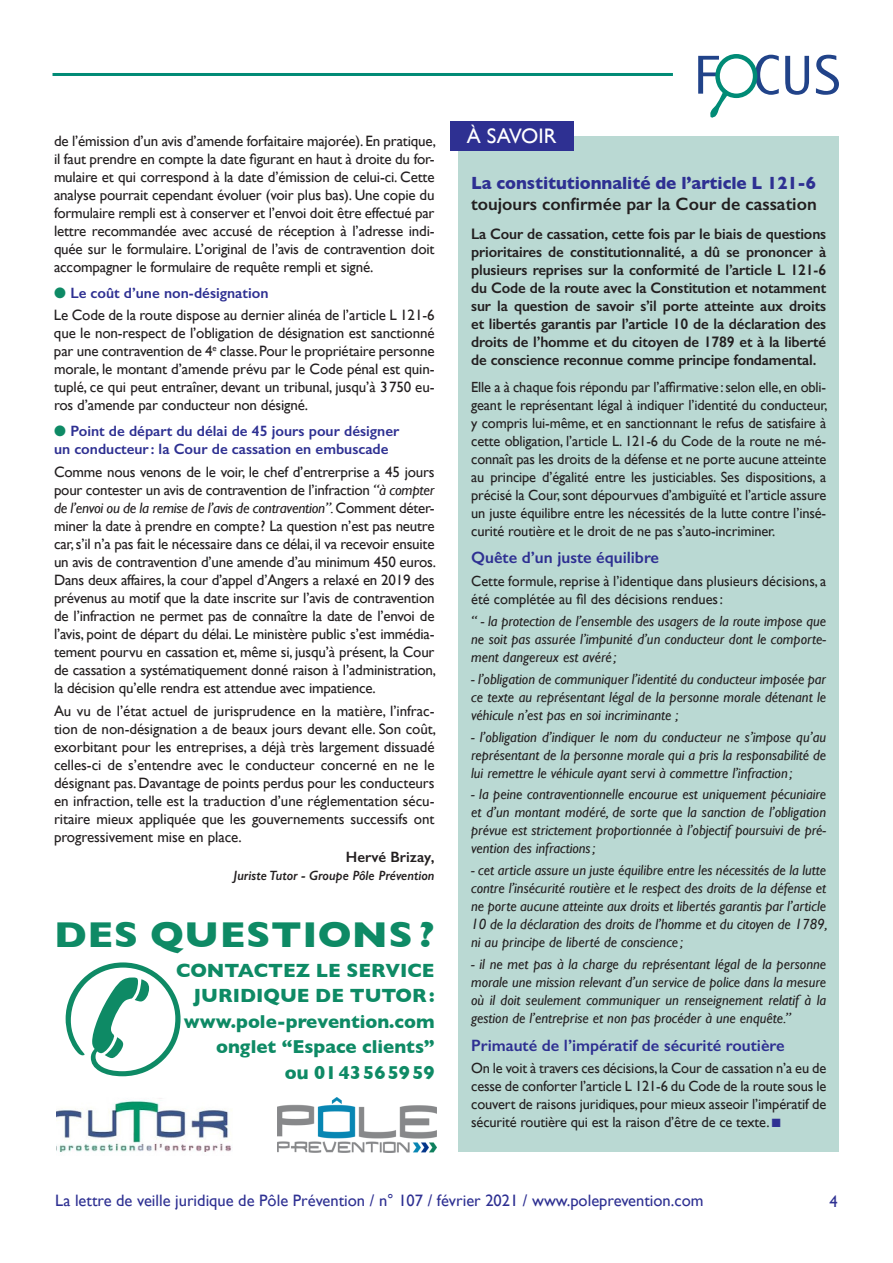
<style>
.page{position:relative;width:893px;height:1263px;background:#fff}
.page>*{position:absolute;margin:0;border:0;box-sizing:border-box;transform-origin:0 0}
.t1{font:700 36.6px "Gill Sans";letter-spacing:.015em;color:#0e8a65;scale:1.09 1}
.t2{font:21px "Gill Sans";letter-spacing:.005em;color:#fff}
.t3{font:700 19.5px/25.5px "Gill Sans";color:#0e8a65;text-align:right}
.t4{font:700 19.05px/25.5px "Gill Sans";color:#0e8a65;text-align:right}
.t5{font:700 18px/21px "Gill Sans";letter-spacing:-.005em;color:#2e3092;scale:.95 1}
.t6{font:16.5px "Gill Sans";color:#2e3092}
.t7{font:600 16.5px "Gill Sans";color:#2e3092}
.t8{font:600 15.3px/18px "Gill Sans";letter-spacing:-.01em;color:#231f20;text-align:justify}
.t9{font:15px/18px "Gill Sans";letter-spacing:-.01em;color:#231f20;text-align:justify}
.t10{font:600 15px/18px "Gill Sans";color:#2e3092}
.t11{font:600 15px "Gill Sans";color:#231f20}
.t12{font:italic 14.7px/18px "Gill Sans";color:#231f20;text-align:justify}
.t13{font:14.7px/18px "Gill Sans";letter-spacing:-.01em;color:#231f20;text-align:justify}
.t14{font:italic 600 13.5px "Gill Sans";color:#231f20}
.s1{color:#0e8a65}
.s2{font-style:italic}
.s3{font-weight:600;color:#231f20}
.s4{color:#2e3092}
</style>
<div class="page">
<hr style="left:53px;top:73px;width:620px;height:3px;background:#008b76">
<div style="left:715px;top:54px;width:42px;height:44px;border:4px solid #008b76;border-radius:50%"></div>
<svg style="left:698px;top:55px;width:141px;height:63px"></svg>
<img style="left:278px;top:1098px;width:158px;height:54px">
<img style="left:57px;top:1098px;width:174px;height:55px">
<div style="left:458px;top:136px;width:381px;height:1016px;background:#bad9d3"></div>
<div style="left:450px;top:121px;width:123px;height:30px;background:#2e3092"></div>
<p class="t9" style="left:54px;top:132px;width:384px">de l’émission d’un avis d’amende forfaitaire majorée). En pratique, il faut prendre en compte la date figurant en haut à droite du for&shy;mulaire et qui correspond à la date d’émission de celui-ci. Cette analyse pourrait cependant évoluer (voir plus bas). Une copie du formulaire rempli est à conserver et l’envoi doit être effectué par lettre recommandée avec accusé de réception à l’adresse indi&shy;quée sur le formulaire. L’original de l’avis de contravention doit accompagner le formulaire de requête rempli et signé.</p>
<p class="t10" style="left:54px;top:284px;width:216px"><span class="s1">●</span> Le coût d’une non-désignation</p>
<p class="t9" style="left:54px;top:306px;width:382px">Le Code de la route dispose au dernier alinéa de l’article L 121-6 que le non-respect de l’obligation de désignation est sanctionné par une contravention de 4<sup>e</sup> classe. Pour le propriétaire personne morale, le montant d’amende prévu par le Code pénal est quin&shy;tuplé, ce qui peut entraîner, devant un tribunal, jusqu’à 3750 eu&shy;ros d’amende par conducteur non désigné.</p>
<p class="t10" style="left:54px;top:422px;width:347px"><span class="s1">●</span> Point de départ du délai de 45 jours pour désigner un conducteur : la Cour de cassation en embuscade</p>
<p class="t9" style="left:54px;top:462px;width:384px">Comme nous venons de le voir, le chef d’entrerprise a 45 jours pour contester un avis de contravention de l’infraction <span class="s2">“à compter de l’envoi ou de la remise de l’avis de contravention”.</span> Comment déter&shy;miner la date à prendre en compte? La question n’est pas neutre car, s’il n’a pas fait le nécessaire dans ce délai, il va recevoir ensuite un avis de contravention d’une amende d’au minimum 450 euros.<br>Dans deux affaires, la cour d’appel d’Angers a relaxé en 2019 des prévenus au motif que la date inscrite sur l’avis de contravention de l’infraction ne permet pas de connaître la date de l’envoi de l’avis, point de départ du délai. Le ministère public s’est immédia&shy;tement pourvu en cassation et, même si, jusqu’à présent, la Cour de cassation a systématiquement donné raison à l’administration, la décision qu’elle rendra est attendue avec impatience.</p>
<p class="t9" style="left:54px;top:701px;width:384px">Au vu de l’état actuel de jurisprudence en la matière, l’infrac&shy;tion de non-désignation a de beaux jours devant elle. Son coût, exorbitant pour les entreprises, a déjà très largement dissuadé celles-ci de s’entendre avec le conducteur concerné en ne le désignant pas. Davantage de points perdus pour les conducteurs en infraction, telle est la traduction d’une réglementation sécu&shy;ritaire mieux appliquée que les gouvernements successifs ont progressivement mise en place.</p>
<p class="t11" style="left:346px;top:848px;width:90px">Hervé Brizay,</p>
<p class="t14" style="left:234px;top:867px;width:202px">Juriste Tutor - Groupe Pôle Prévention</p>
<p class="t1" style="left:54px;top:905px;width:351px">DES QUESTIONS ?</p>
<p class="t3" style="left:176px;top:957px;width:260px">CONTACTEZ LE SERVICE<br>JURIDIQUE DE TUTOR:</p>
<p class="t4" style="left:184px;top:1008px;width:252px">www.pole-prevention.com onglet “Espace clients”<br>ou 0143565959</p>
<p class="t2" style="left:467px;top:124px;width:91px">À SAVOIR</p>
<p class="t5" style="left:471px;top:172px;width:365px">La constitutionnalité de l’article L 121-6 <span class="s3">toujours confirmée par la Cour de cassation</span></p>
<p class="t8" style="left:471px;top:225px;width:357px">La Cour de cassation, cette fois par le biais de questions prioritaires de constitutionnalité, a dû se prononcer à plusieurs reprises sur la conformité de l’article L 121-6 du Code de la route avec la Constitution et notamment sur la question de savoir s’il porte atteinte aux droits et libertés garantis par l’article 10 de la déclaration des droits de l’homme et du citoyen de 1789 et à la liberté de conscience reconnue comme principe fondamental.</p>
<p class="t13" style="left:471px;top:377px;width:358px">Elle a à chaque fois répondu par l’affirmative: selon elle, en obli&shy;geant le représentant légal à indiquer l’identité du conducteur, y compris lui-même, et en sanctionnant le refus de satisfaire à cette obligation, l’article L. 121-6 du Code de la route ne mé&shy;connaît pas les droits de la défense et ne porte aucune atteinte au principe d’égalité entre les justiciables. Ses dispositions, a précisé la Cour, sont dépourvues d’ambiguïté et l’article assure un juste équilibre entre les nécessités de la lutte contre l’insé&shy;curité routière et le droit de ne pas s’auto-incriminer.</p>
<p class="t7" style="left:471px;top:548px;width:189px">Quête d’un juste équilibre</p>
<p class="t13" style="left:471px;top:571px;width:357px">Cette formule, reprise à l’identique dans plusieurs décisions, a été complétée au fil des décisions rendues:</p>
<p class="t12" style="left:471px;top:612px;width:357px">“ - la protection de l’ensemble des usagers de la route impose que ne soit pas assurée l’impunité d’un conducteur dont le comporte&shy;ment dangereux est avéré ;</p>
<p class="t12" style="left:471px;top:670px;width:356px">- l’obligation de communiquer l’identité du conducteur imposée par ce texte au représentant légal de la personne morale détenant le véhicule n’est pas en soi incriminante ;</p>
<p class="t12" style="left:471px;top:727px;width:356px">- l’obligation d’indiquer le nom du conducteur ne s’impose qu’au représentant de la personne morale qui a pris la responsabilité de lui remettre le véhicule ayant servi à commettre l’infraction ;</p>
<p class="t12" style="left:471px;top:785px;width:357px">- la peine contraventionnelle encourue est uniquement pécuniaire et d’un montant modéré, de sorte que la sanction de l’obligation prévue est strictement proportionnée à l’objectif poursuivi de pré&shy;vention des infractions;</p>
<p class="t12" style="left:471px;top:861px;width:358px">- cet article assure un juste équilibre entre les nécessités de la lutte contre l’insécurité routière et le respect des droits de la défense et ne porte aucune atteinte aux droits et libertés garantis par l’article 10 de la déclaration des droits de l’homme et du citoyen de 1789, ni au principe de liberté de conscience ;</p>
<p class="t12" style="left:471px;top:955px;width:356px">- il ne met pas à la charge du représentant légal de la personne morale une mission relevant d’un service de police dans la mesure où il doit seulement communiquer un renseignement relatif à la gestion de l’entreprise et non pas procéder à une enquête.”</p>
<p class="t7" style="left:471px;top:1035px;width:315px">Primauté de l’impératif de sécurité routière</p>
<p class="t13" style="left:471px;top:1059px;width:357px">On le voit à travers ces décisions, la Cour de cassation n’a eu de cesse de conforter l’article L 121-6 du Code de la route sous le couvert de raisons juridiques, pour mieux asseoir l’impératif de sécurité routière qui est la raison d’être de ce texte. <span class="s4">■</span></p>
<p class="t6" style="left:55px;top:1191px;width:650px">La lettre de veille juridique de Pôle Prévention / n° 107 / février 2021 / www.poleprevention.com</p>
<p class="t6" style="left:829px;top:1191px;width:10px">4</p>
</div>
